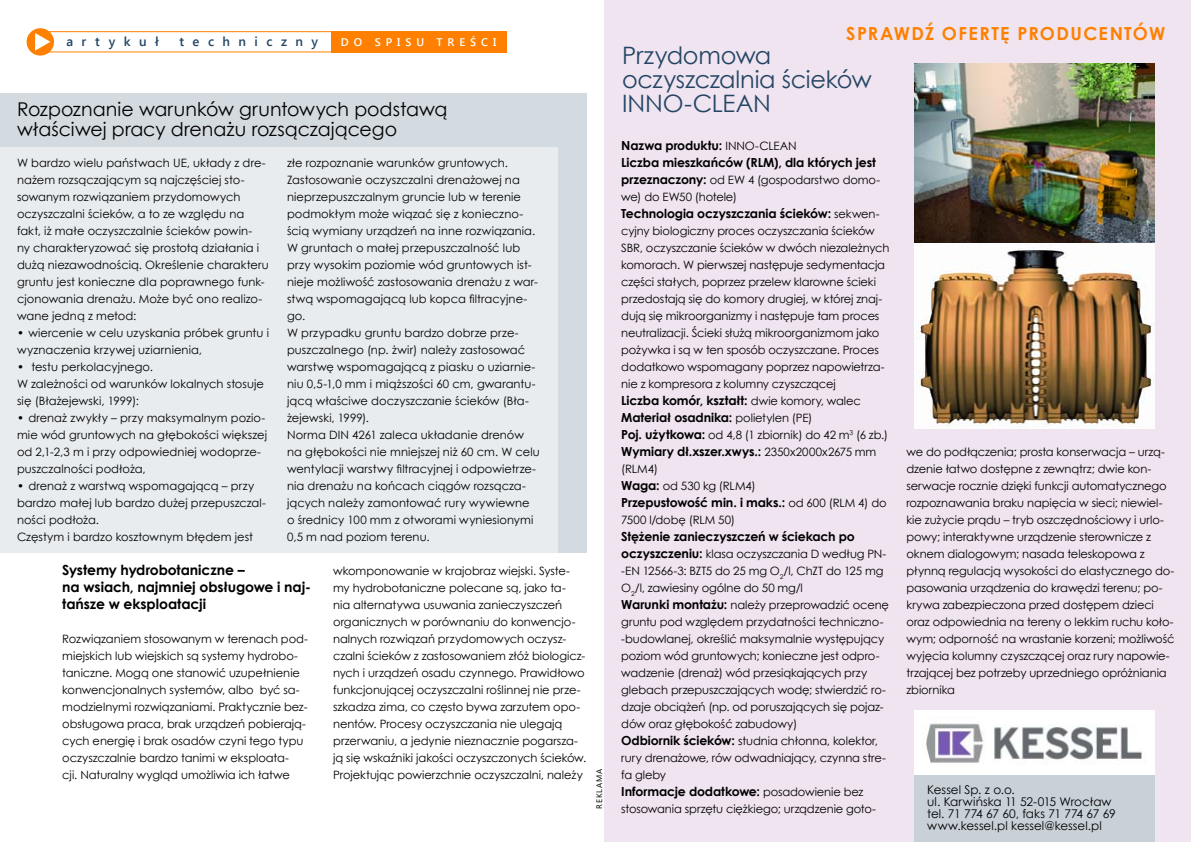
<style>
.page{position:relative;width:1191px;height:842px;background:#fff}
.page>*{position:absolute;margin:0;border:0;box-sizing:border-box;transform-origin:0 0}
.t1{font:24px/24px "Century Gothic";letter-spacing:-.01em;color:#244564}
.t2{font:19px/20px "Century Gothic";color:#000}
.t3{font:700 18px "Century Gothic";letter-spacing:.075em;color:#ff8000}
.t4{font:700 14px/17px "Century Gothic";letter-spacing:-.01em;color:#000}
.t5{font:600 13px "Segoe UI";letter-spacing:.645em;color:#244564}
.t6{font:700 12.5px/17px "Century Gothic";letter-spacing:-.01em;color:#000}
.t7{font:12px/12px "Century Gothic";letter-spacing:-.005em;color:#000}
.t8{font:11.5px/17px "Century Gothic";letter-spacing:-.005em;color:#000}
.t9{font:600 11.1px "Segoe UI";letter-spacing:.445em;color:#fff}
.t10{font:8px "Segoe UI";letter-spacing:.115em;color:#000}
.s1{font-weight:400;font-size:11.5px}
.s2{font-weight:700;font-size:12.5px}
</style>
<div class="page">
<div style="left:0;top:93px;width:586px;height:459px;background:#d3dae0"></div>
<div style="left:0;top:148px;width:557px;height:406px;background:#e8ecef"></div>
<div style="left:33px;top:31px;width:310px;height:21px;border:1px solid #ff8000"></div>
<div style="left:331px;top:31px;width:175px;height:21px;background:#ff8000"></div>
<div style="left:27px;top:28px;width:27px;height:28px;background:#ff8000;border-radius:50%"></div>
<svg style="left:35px;top:33px;width:15px;height:18px"></svg>
<div style="left:604px;top:0;width:587px;height:842px;background:#efe4f0"></div>
<div style="left:915px;top:711px;width:240px;height:131px;background:#c8d1d8"></div>
<img style="left:915px;top:63px;width:240px;height:365px">
<img style="left:915px;top:710px;width:240px;height:64px">
<p class="t5" style="left:66px;top:32px;width:94px">artykuł</p>
<p class="t5" style="left:180px;top:32px;width:140px">techniczny</p>
<p class="t9" style="left:341px;top:34px;width:157px">do spisu treści</p>
<h2 class="t2" style="left:17px;top:99px;width:432px">Rozpoznanie warunków gruntowych podstawą właściwej pracy drenażu rozsączającego</h2>
<p class="t8" style="left:17px;top:154px;width:253px">W bardzo wielu państwach UE, układy z dre&shy;nażem rozsączającym są najczęściej sto&shy;sowanym rozwiązaniem przydomowych oczyszczalni ścieków, a to ze względu na fakt, iż małe oczyszczalnie ścieków powin-<br>ny charakteryzować się prostotą działania i dużą niezawodnością. Określenie charakteru gruntu jest konieczne dla poprawnego funk&shy;cjonowania drenażu. Może być ono realizo&shy;wane jedną z metod:</p>
<p class="t8" style="left:17px;top:324px;width:253px">• wiercenie w celu uzyskania próbek gruntu i wyznaczenia krzywej uziarnienia,</p>
<p class="t8" style="left:17px;top:358px;width:248px">• testu perkolacyjnego.<br>W zależności od warunków lokalnych stosuje się (Błażejewski, 1999):</p>
<p class="t8" style="left:17px;top:409px;width:251px">• drenaż zwykły – przy maksymalnym pozio&shy;mie wód gruntowych na głębokości większej od 2,1-2,3 m i przy odpowiedniej wodoprze&shy;puszczalności podłoża,</p>
<p class="t8" style="left:17px;top:477px;width:251px">• drenaż z warstwą wspomagającą – przy bardzo małej lub bardzo dużej przepuszczal&shy;ności podłoża.<br>Częstym i bardzo kosztownym błędem jest</p>
<p class="t8" style="left:287px;top:154px;width:254px">złe rozpoznanie warunków gruntowych.<br>Zastosowanie oczyszczalni drenażowej na nieprzepuszczalnym gruncie lub w terenie podmokłym może wiązać się z konieczno&shy;ścią wymiany urządzeń na inne rozwiązania.<br>W gruntach o małej przepuszczalność lub przy wysokim poziomie wód gruntowych ist&shy;nieje możliwość zastosowania drenażu z war&shy;stwą wspomagającą lub kopca filtracyjne&shy;go.<br>W przypadku gruntu bardzo dobrze prze&shy;puszczalnego (np. żwir) należy zastosować warstwę wspomagającą z piasku o uziarnie&shy;niu 0,5-1,0 mm i miąższości 60 cm, gwarantu&shy;jącą właściwe doczyszczanie ścieków (Bła&shy;żejewski, 1999).<br>Norma DIN 4261 zaleca układanie drenów na głębokości nie mniejszej niż 60 cm. W celu wentylacji warstwy filtracyjnej i odpowietrze&shy;nia drenażu na końcach ciągów rozsącza&shy;jących należy zamontować rury wywiewne o średnicy 100 mm z otworami wyniesionymi 0,5 m nad poziom terenu.</p>
<p class="t4" style="left:62px;top:561px;width:250px">Systemy hydrobotaniczne –<br>na wsiach, najmniej obsługowe i naj&shy;tańsze w eksploatacji</p>
<p class="t8" style="left:62px;top:630px;width:247px">Rozwiązaniem stosowanym w terenach pod&shy;miejskich lub wiejskich są systemy hydrobo&shy;taniczne. Mogą one stanowić uzupełnienie konwencjonalnych systemów, albo być sa&shy;modzielnymi rozwiązaniami. Praktycznie bez&shy;obsługowa praca, brak urządzeń pobierają&shy;cych energię i brak osadów czyni tego typu oczyszczalnie bardzo tanimi w eksploata-<br>cji. Naturalny wygląd umożliwia ich łatwe</p>
<p class="t8" style="left:333px;top:562px;width:254px">wkomponowanie w krajobraz wiejski. Syste&shy;my hydrobotaniczne polecane są, jako ta-<br>nia alternatywa usuwania zanieczyszczeń organicznych w porównaniu do konwencjo&shy;nalnych rozwiązań przydomowych oczysz&shy;czalni ścieków z zastosowaniem złóż biologicz&shy;nych i urządzeń osadu czynnego. Prawidłowo funkcjonującej oczyszczalni roślinnej nie prze&shy;szkadza zima, co często bywa zarzutem opo&shy;nentów. Procesy oczyszczania nie ulegają przerwaniu, a jedynie nieznacznie pogarsza&shy;ją się wskaźniki jakości oczyszczonych ścieków.<br>Projektując powierzchnie oczyszczalni, należy</p>
<p class="t10" style="left:593px;top:809px;width:42px;rotate:-90deg">reklama</p>
<h3 class="t3" style="left:846px;top:20px;width:320px">sprawdź ofertę producentów</h3>
<h1 class="t1" style="left:622px;top:43px;width:251px">Przydomowa oczyszczalnia ścieków<br>INNO-CLEAN</h1>
<p class="t6" style="left:621px;top:137px;width:256px">Nazwa produktu: <span class="s1">INNO-CLEAN<br></span>Liczba mieszkańców (RLM), dla których jest</p>
<p class="t8" style="left:621px;top:171px;width:260px"><span class="s2">przeznaczony:</span> od EW 4 (gospodarstwo domo&shy;we) do EW50 (hotele)</p>
<p class="t6" style="left:621px;top:205px;width:260px">Technologia oczyszczania ścieków: <span class="s1">sekwen-</span></p>
<p class="t8" style="left:621px;top:222px;width:270px">cyjny biologiczny proces oczyszczania ścieków SBR, oczyszczanie ścieków w dwóch niezależnych komorach. W pierwszej następuje sedymentacja części stałych, poprzez przelew klarowne ścieki przedostają się do komory drugiej, w której znaj&shy;dują się mikroorganizmy i następuje tam proces neutralizacji. Ścieki służą mikroorganizmom jako pożywka i są w ten sposób oczyszczane. Proces dodatkowo wspomagany poprzez napowietrza&shy;nie z kompresora z kolumny czyszczącej</p>
<p class="t6" style="left:621px;top:392px;width:241px">Liczba komór, kształt: <span class="s1">dwie komory, walec<br></span>Materiał osadnika: <span class="s1">polietylen (PE)</span></p>
<p class="t8" style="left:621px;top:426px;width:268px"><span class="s2">Poj. użytkowa:</span> od 4,8 (1 zbiornik) do 42 m<sup>3</sup> (6 zb.)</p>
<p class="t6" style="left:621px;top:443px;width:257px">Wymiary dł.xszer.xwys.: <span class="s1">2350x2000x2675 mm</span></p>
<p class="t8" style="left:621px;top:460px;width:136px">(RLM4)<br><span class="s2">Waga:</span> od 530 kg (RLM4)</p>
<p class="t6" style="left:621px;top:494px;width:267px">Przepustowość min. i maks.: <span class="s1">od 600 (RLM 4) do</span></p>
<p class="t8" style="left:621px;top:511px;width:115px">7500 l/dobę (RLM 50)</p>
<p class="t6" style="left:621px;top:528px;width:235px">Stężenie zanieczyszczeń w ściekach po</p>
<p class="t8" style="left:621px;top:545px;width:269px"><span class="s2">oczyszczeniu:</span> klasa oczyszczania D według PN--EN 12566-3: BZT5 do 25 mg O<sub>2</sub>/l, ChZT do 125 mg O<sub>2</sub>/l, zawiesiny ogólne do 50 mg/l<br><span class="s2">Warunki montażu:</span> należy przeprowadzić ocenę gruntu pod względem przydatności techniczno--budowlanej, określić maksymalnie występujący poziom wód gruntowych; konieczne jest odpro&shy;wadzenie (drenaż) wód przesiąkających przy glebach przepuszczających wodę; stwierdzić ro&shy;dzaje obciążeń (np. od poruszających się pojaz&shy;dów oraz głębokość zabudowy)<br><span class="s2">Odbiornik ścieków:</span> studnia chłonna, kolektor, rury drenażowe, rów odwadniający, czynna stre&shy;fa gleby</p>
<p class="t6" style="left:621px;top:783px;width:244px">Informacje dodatkowe: <span class="s1">posadowienie bez</span></p>
<p class="t8" style="left:621px;top:800px;width:256px">stosowania sprzętu ciężkiego; urządzenie goto-</p>
<p class="t8" style="left:906px;top:443px;width:269px">we do podłączenia; prosta konserwacja – urzą&shy;dzenie łatwo dostępne z zewnątrz; dwie kon&shy;serwacje rocznie dzięki funkcji automatycznego rozpoznawania braku napięcia w sieci; niewiel&shy;kie zużycie prądu – tryb oszczędnościowy i urlo&shy;powy; interaktywne urządzenie sterownicze z oknem dialogowym; nasada teleskopowa z płynną regulacją wysokości do elastycznego do&shy;pasowania urządzenia do krawędzi terenu; po&shy;krywa zabezpieczona przed dostępem dzieci oraz odpowiednia na tereny o lekkim ruchu koło&shy;wym; odporność na wrastanie korzeni; możliwość wyjęcia kolumny czyszczącej oraz rury napowie&shy;trzającej bez potrzeby uprzedniego opróżniania zbiornika</p>
<p class="t7" style="left:927px;top:783px;width:190px">Kessel Sp. z o.o.<br>ul. Karwińska 11 52-015 Wrocław tel. 71 774 67 60, faks 71 774 67 69 www.kessel.pl kessel@kessel.pl</p>
</div>
